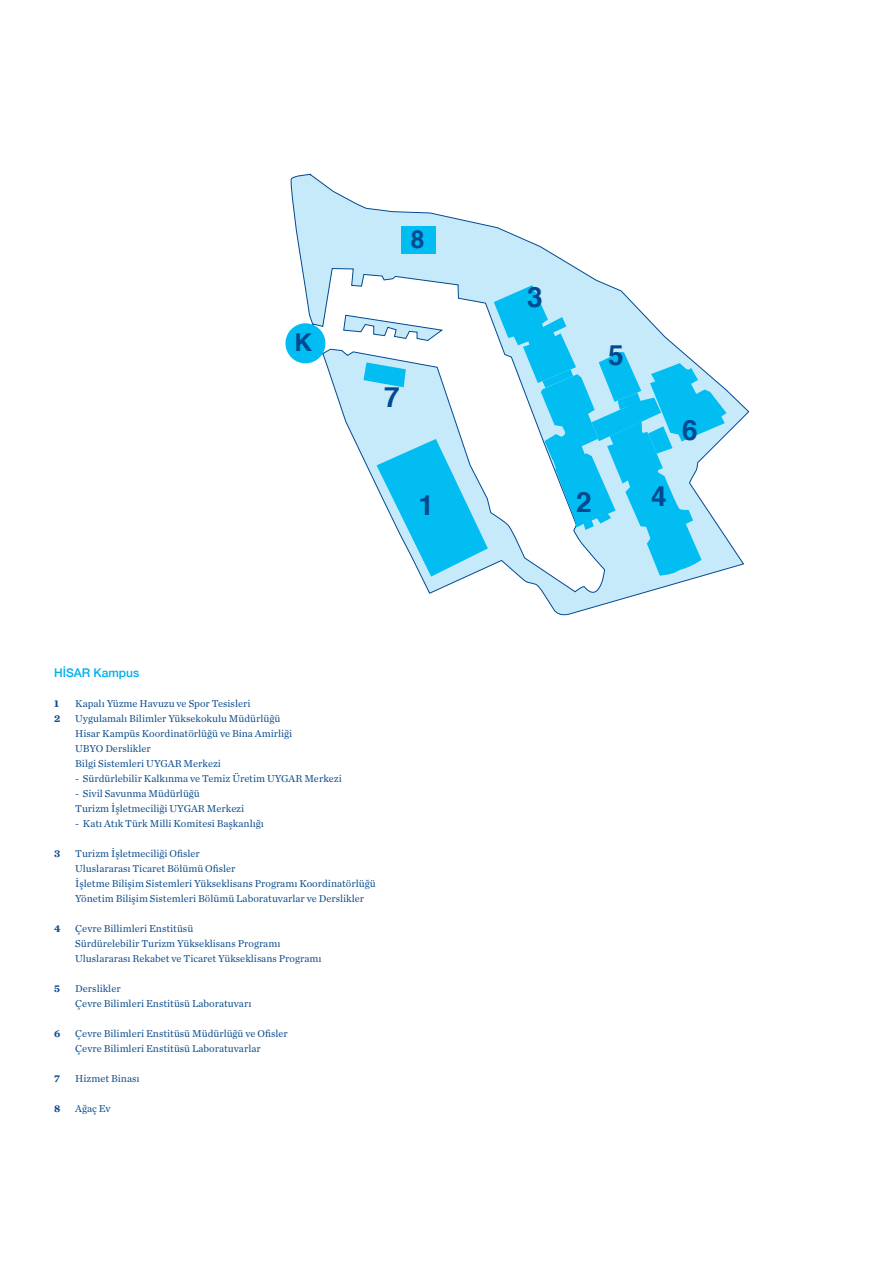
<style>
.page{position:relative;width:893px;height:1263px;background:#fff}
.page>*{position:absolute;margin:0;border:0;box-sizing:border-box;transform-origin:0 0}
.t1{font:700 27.9px "Helvetica";color:#014990}
.t2{font:700 24.6px "Helvetica";color:#014990}
.t3{font:500 12px "Helvetica Neue";color:#00aeef}
.t4{font:10.5px "Chronicle Text G1";color:#0b4c8c}
.t5{font:700 10.5px "Chronicle Text G1";color:#0b4c8c}
</style>
<div class="page">
<svg style="left:290px;top:174px;width:459px;height:442px"></svg>
<svg style="left:377px;top:439px;width:111px;height:138px"></svg>
<svg style="left:494px;top:285px;width:232px;height:291px"></svg>
<div style="left:402px;top:226px;width:34px;height:27px;background:#01bdf2"></div>
<div style="left:285px;top:323px;width:40px;height:40px;background:#01bdf2;border-radius:50%"></div>
<p class="t2" style="left:294px;top:323px;width:19px">K</p>
<p class="t2" style="left:411px;top:219px;width:15px">8</p>
<h1 class="t1" style="left:384px;top:375px;width:17px">7</h1>
<h1 class="t1" style="left:527px;top:274px;width:17px">3</h1>
<h1 class="t1" style="left:608px;top:333px;width:17px">5</h1>
<h1 class="t1" style="left:418px;top:482px;width:17px">1</h1>
<h1 class="t1" style="left:576px;top:479px;width:17px">2</h1>
<h1 class="t1" style="left:682px;top:408px;width:17px">6</h1>
<h1 class="t1" style="left:651px;top:474px;width:17px">4</h1>
<p class="t3" style="left:54px;top:663px;width:87px">HİSAR Kampus</p>
<p class="t5" style="left:54px;top:695px;width:6px">1</p>
<p class="t4" style="left:75px;top:696px;width:177px">Kapalı Yüzme Havuzu ve Spor Tesisleri</p>
<p class="t5" style="left:54px;top:710px;width:8px">2</p>
<p class="t4" style="left:75px;top:711px;width:206px">Uygulamalı Bilimler Yüksekokulu Müdürlüğü</p>
<p class="t4" style="left:75px;top:726px;width:219px">Hisar Kampüs Koordinatörlüğü ve Bina Amirliği</p>
<p class="t4" style="left:75px;top:741px;width:77px">UBYO Derslikler</p>
<p class="t4" style="left:75px;top:756px;width:147px">Bilgi Sistemleri UYGAR Merkezi</p>
<p class="t4" style="left:75px;top:771px;width:268px">- Sürdürlebilir Kalkınma ve Temiz Üretim UYGAR Merkezi</p>
<p class="t4" style="left:75px;top:786px;width:126px">- Sivil Savunma Müdürlüğü</p>
<p class="t4" style="left:75px;top:801px;width:170px">Turizm İşletmeciliği UYGAR Merkezi</p>
<p class="t4" style="left:75px;top:816px;width:190px">- Katı Atık Türk Milli Komitesi Başkanlığı</p>
<p class="t5" style="left:54px;top:845px;width:8px">3</p>
<p class="t4" style="left:75px;top:846px;width:126px">Turizm İşletmeciliği Ofisler</p>
<p class="t4" style="left:75px;top:861px;width:162px">Uluslararası Ticaret Bölümü Ofisler</p>
<p class="t4" style="left:75px;top:876px;width:302px">İşletme Bilişim Sistemleri Yükseklisans Programı Koordinatörlüğü</p>
<p class="t4" style="left:75px;top:891px;width:290px">Yönetim Bilişim Sistemleri Bölümü Laboratuvarlar ve Derslikler</p>
<p class="t5" style="left:54px;top:920px;width:8px">4</p>
<p class="t4" style="left:75px;top:921px;width:119px">Çevre Billimleri Enstitüsü</p>
<p class="t4" style="left:75px;top:936px;width:207px">Sürdürelebilir Turizm Yükseklisans Programı</p>
<p class="t4" style="left:75px;top:951px;width:248px">Uluslararası Rekabet ve Ticaret Yükseklisans Programı</p>
<p class="t5" style="left:54px;top:980px;width:7px">5</p>
<p class="t4" style="left:75px;top:981px;width:47px">Derslikler</p>
<p class="t4" style="left:75px;top:996px;width:178px">Çevre Bilimleri Enstitüsü Laboratuvarı</p>
<p class="t5" style="left:54px;top:1025px;width:8px">6</p>
<p class="t4" style="left:75px;top:1026px;width:214px">Çevre Bilimleri Enstitüsü Müdürlüğü ve Ofisler</p>
<p class="t4" style="left:75px;top:1041px;width:187px">Çevre Bilimleri Enstitüsü Laboratuvarlar</p>
<p class="t5" style="left:54px;top:1070px;width:7px">7</p>
<p class="t4" style="left:75px;top:1071px;width:66px">Hizmet Binası</p>
<p class="t5" style="left:54px;top:1100px;width:8px">8</p>
<p class="t4" style="left:75px;top:1101px;width:37px">Ağaç Ev</p>
</div>
